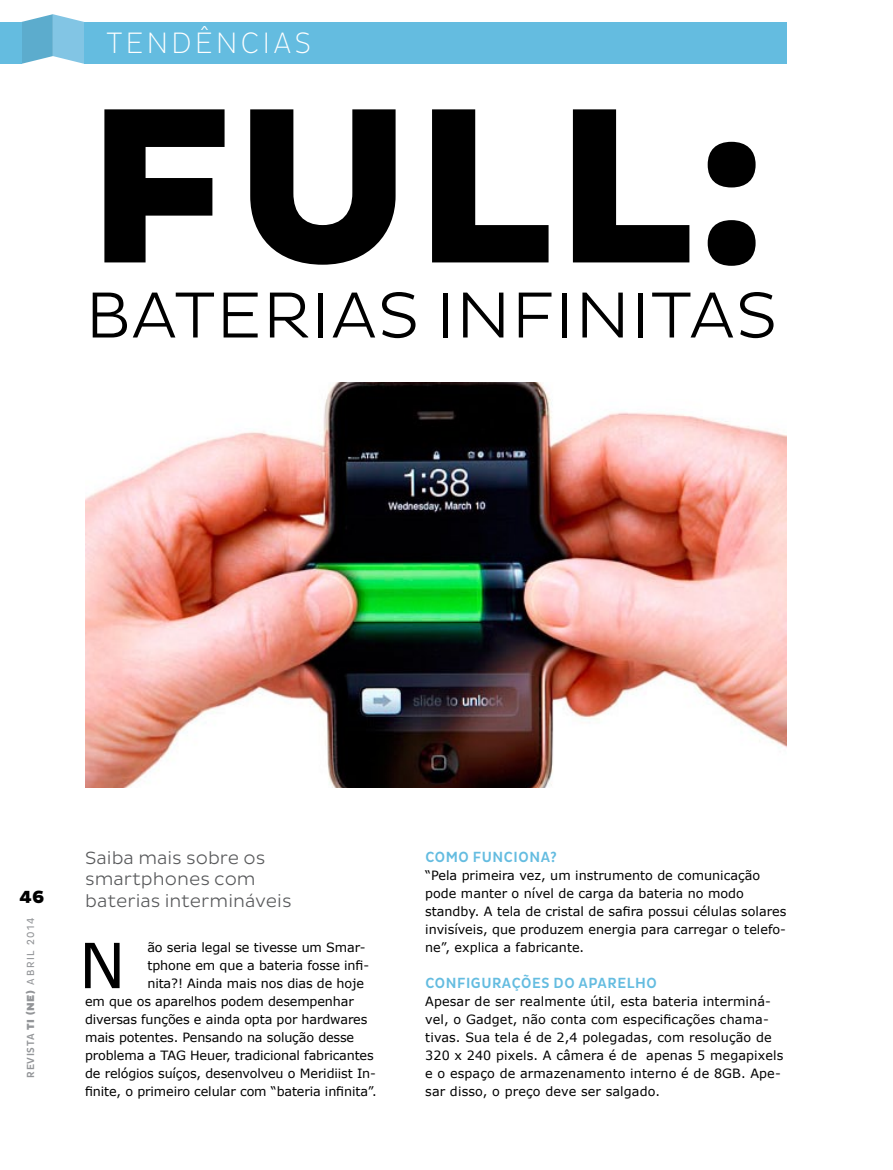
<style>
.page{position:relative;width:893px;height:1170px;background:#fff}
.page>*{position:absolute;margin:0;border:0;box-sizing:border-box;transform-origin:0 0}
.t1{font:800 225px "Pluto Sans";color:#000}
.t2{font:300 66px "Pluto Sans";color:#000}
.t3{font:62.25px "Verdana";color:#000}
.t4{font:300 30px "Pluto Sans Cond Ex";letter-spacing:.115em;color:#fff}
.t5{font:300 18px/21px "Pluto Sans";color:#58595b}
.t6{font:800 18px "Pluto Sans";color:#000}
.t7{font:500 15px "Pluto Sans Cond";letter-spacing:.04em;color:#64bce0}
.t8{font:12.75px/18px "Verdana";color:#000}
.t9{font:10.5px "Pluto Sans Cond";letter-spacing:.165em;color:#939598}
.s1{font-weight:500}
.s2{font-family:"Pluto Sans";font-weight:900}
</style>
<div class="page">
<svg style="left:21px;top:14px;width:63px;height:50px;background:#86c4de"></svg>
<div style="left:85px;top:22px;width:702px;height:42px;background:#64bce0"></div>
<img style="left:85px;top:383px;width:702px;height:404px">
<div style="left:0;top:22px;width:21px;height:42px;background:#64bce0"></div>
<h3 class="t4" style="left:107px;top:26px;width:206px">TENDÊNCIAS</h3>
<h3 class="t4" style="left:128px;top:26px;width:179px">RH DIGITAL</h3>
<h1 class="t1" style="left:87px;top:57px;width:148px">FULL</h1>
<h1 class="t1" style="left:694px;top:57px;width:76px">:</h1>
<h2 class="t2" style="left:86px;top:277px;width:42px">BATERIAS</h2>
<h2 class="t2" style="left:436px;top:277px;width:38px">INFINITAS</h2>
<h3 class="t6" style="left:20px;top:886px;width:26px">46</h3>
<p class="t9" style="left:25px;top:1077px;width:162px;rotate:-90deg"><span class="s1">REVISTA</span> <span class="s2">TI (NE)</span> abril 2014</p>
<h3 class="t5" style="left:85px;top:848px;width:208px">Saiba mais sobre os smartphones com baterias intermináveis</h3>
<h3 class="t3" style="left:79px;top:922px;width:48px">N</h3>
<p class="t8" style="left:147px;top:938px;width:220px">ão seria legal se tivesse um Smar-</p>
<p class="t8" style="left:147px;top:956px;width:223px">tphone em que a bateria fosse infi-</p>
<p class="t8" style="left:147px;top:974px;width:218px">nita?! Ainda mais nos dias de hoje</p>
<p class="t8" style="left:85px;top:992px;width:270px">em que os aparelhos podem desempenhar</p>
<p class="t8" style="left:85px;top:1010px;width:284px">diversas funções e ainda opta por hardwares</p>
<p class="t8" style="left:85px;top:1028px;width:271px">mais potentes. Pensando na solução desse</p>
<p class="t8" style="left:85px;top:1046px;width:290px">problema a TAG Heuer, tradicional fabricantes</p>
<p class="t8" style="left:85px;top:1064px;width:292px">de relógios suíços, desenvolveu o Meridiist In-</p>
<p class="t8" style="left:85px;top:1082px;width:293px">finite, o primeiro celular com “bateria infinita”.</p>
<p class="t7" style="left:425px;top:848px;width:133px">COMO FUNCIONA?</p>
<p class="t8" style="left:425px;top:866px;width:363px">“Pela primeira vez, um instrumento de comunicação pode manter o nível de carga da bateria no modo standby. A tela de cristal de safira possui células solares invisíveis, que produzem energia para carregar o telefo&shy;ne”, explica a fabricante.</p>
<p class="t7" style="left:425px;top:974px;width:233px">CONFIGURAÇÕES DO APARELHO</p>
<p class="t8" style="left:425px;top:992px;width:360px">Apesar de ser realmente útil, esta bateria interminá&shy;vel, o Gadget, não conta com especificações chama&shy;tivas. Sua tela é de 2,4 polegadas, com resolução de 320 x 240 pixels. A câmera é de apenas 5 megapixels e o espaço de armazenamento interno é de 8GB. Ape&shy;sar disso, o preço deve ser salgado.</p>
</div>
